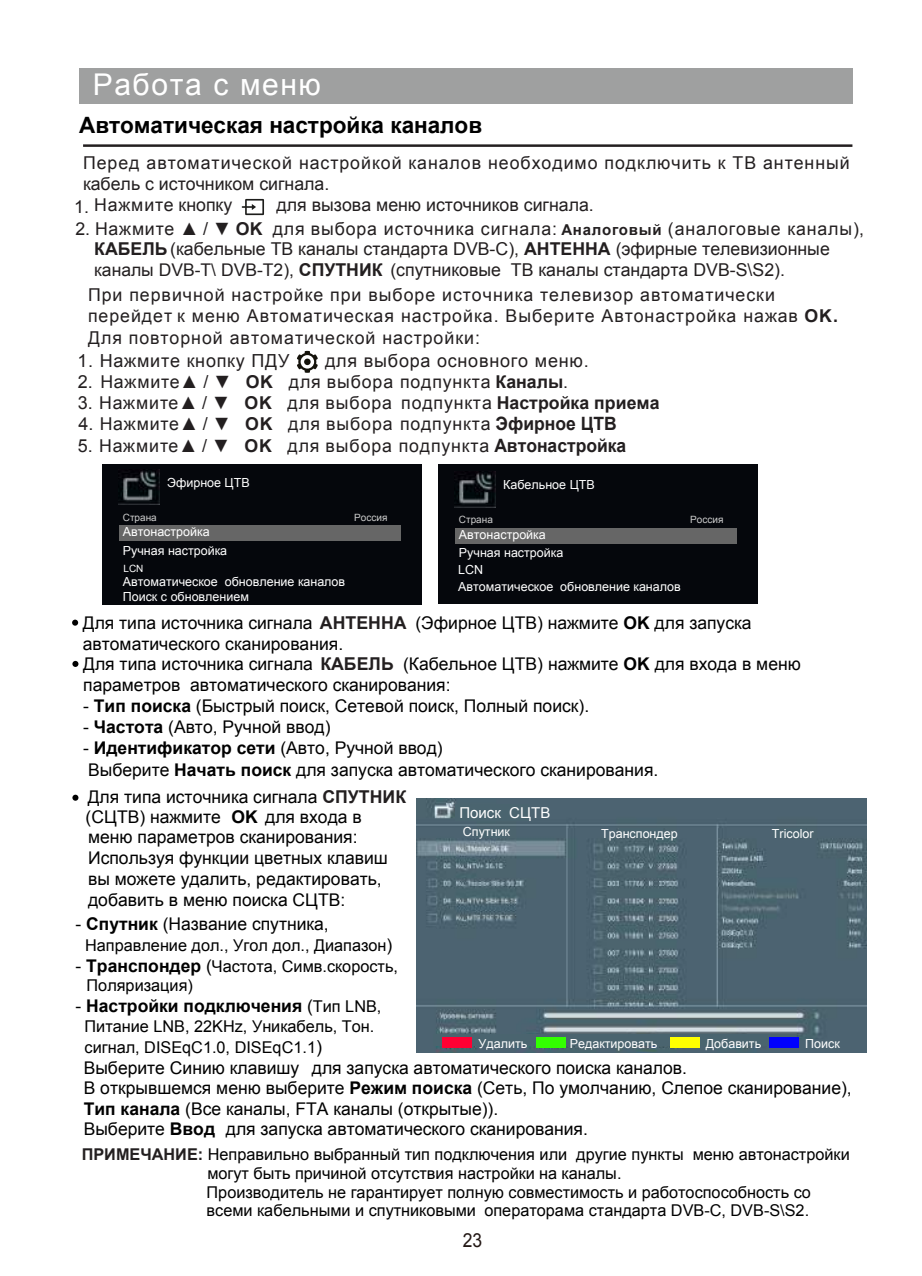
<style>
.page{position:relative;width:922px;height:1276px;background:#fff}
.page>*{position:absolute;margin:0;border:0;box-sizing:border-box;transform-origin:0 0}
.t1{font:30px "Arial";letter-spacing:.05em;color:#fff}
.t2{font:700 22.5px "Arial";color:#000}
.t3{font:19.25px "Arial";color:#231815;scale:.9 1}
.t4{font:18px "Arial";letter-spacing:.04em;color:#231f20}
.t5{font:17.75px/21.2px "Arial";letter-spacing:.05em;color:#231f20}
.t6{font:17.75px/21.2px "Arial";color:#231f20}
.t7{font:17.75px "Arial";letter-spacing:.025em;color:#231f20}
.t8{font:700 17.75px "Arial";color:#231f20}
.t9{font:17.5px/20.8px "Arial";color:#000}
.t10{font:700 17.5px "Arial";color:#000}
.t11{font:16.25px/19.5px "Arial";color:#000}
.t12{font:15px "Arial";color:#fff}
.t13{font:12.5px/17px "Arial";color:#fff}
.t14{font:10px "Arial";color:#ccc}
.t15{font:10px "Arial";color:#fff}
.s1{font-size:18px}
.s2{font-weight:700}
.s3{font-weight:700;font-size:15px}
.s4{font-size:17.5px}
.s5{font-weight:700;font-size:18.25px}
.s6{font-weight:700;font-size:17.75px;color:#231f20}
.s7{font-weight:700;font-size:17.5px}
.s8{font-weight:400}
.s9{font-weight:400;font-size:16.25px}
.s10{font-weight:700;color:#231f20}
</style>
<div class="page">
<div style="left:79px;top:69px;width:773px;height:35px;background:#9fa0a0"></div>
<hr style="left:83px;top:144px;width:769px;height:3px;background:#231f20">
<svg style="left:242px;top:199px;width:22px;height:16px"></svg>
<div style="left:102px;top:464px;width:319px;height:141px;background:#05070c"></div>
<img style="left:119px;top:469px;width:40px;height:36px">
<div style="left:119px;top:526px;width:281px;height:15px;background:#666"></div>
<div style="left:438px;top:464px;width:319px;height:139px;background:#05070c"></div>
<img style="left:455px;top:472px;width:40px;height:35px">
<div style="left:455px;top:528px;width:281px;height:15px;background:#666"></div>
<svg style="left:72px;top:619px;width:6px;height:6px"></svg>
<svg style="left:72px;top:794px;width:6px;height:6px"></svg>
<svg style="left:72px;top:661px;width:6px;height:6px"></svg>
<svg style="left:297px;top:351px;width:20px;height:22px"></svg>
<img style="left:416px;top:798px;width:450px;height:254px">
<div style="left:455px;top:804px;width:74px;height:16px;background:#4a646f"></div>
<div style="left:476px;top:828px;width:30px;height:10px;background:#4a646f"></div>
<div style="left:618px;top:828px;width:44px;height:10px;background:#4a646f"></div>
<div style="left:773px;top:828px;width:32px;height:10px;background:#4a646f"></div>
<div style="left:433px;top:1034px;width:337px;height:12px;background:#4a646f"></div>
<div style="left:442px;top:1037px;width:29px;height:11px;background:#f03"></div>
<div style="left:670px;top:1037px;width:29px;height:11px;background:#ff0"></div>
<div style="left:768px;top:1037px;width:30px;height:11px;background:#00f"></div>
<div style="left:535px;top:1037px;width:30px;height:11px;background:#3f0"></div>
<h1 class="t1" style="left:93px;top:64px;width:230px">Работа с меню</h1>
<p class="t2" style="left:79px;top:110px;width:404px">Автоматическая настройка каналов</p>
<p class="t5" style="left:83px;top:152px;width:768px">Перед автоматической настройкой каналов необходимо подключить к ТВ антенный кабель с источником сигнала.</p>
<p class="t7" style="left:94px;top:193px;width:139px">Нажмите кнопку</p>
<p class="t6" style="left:276px;top:194px;width:319px">для вызова меню источников сигнала.</p>
<p class="t5" style="left:75px;top:218px;width:188px">2. Нажмите <span class="s1">▲ / ▼</span> <span class="s2">OK</span></p>
<p class="t5" style="left:273px;top:218px;width:592px">для выбора источника сигнала: <span class="s3">Аналоговый</span> (аналоговые каналы),</p>
<p class="t5" style="left:74px;top:196px;width:16px">1.</p>
<p class="t6" style="left:94px;top:238px;width:736px"><span class="s2">КАБЕЛЬ</span> (кабельные ТВ каналы стандарта DVB-C), <span class="s2">АНТЕННА</span> (эфирные телевизионные <span class="s4">каналы DVB-T\ DVB-T2),</span> <span class="s2">СПУТНИК</span> (спутниковые ТВ каналы стандарта DVB-S\S2).</p>
<p class="t5" style="left:88px;top:284px;width:751px">При первичной настройке при выборе источника телевизор автоматически перейдет к меню Автоматическая настройка. Выберите Автонастройка нажав <span class="s2">OK.<br></span>Для повторной автоматической настройки:</p>
<p class="t4" style="left:77px;top:348px;width:214px">1. Нажмите кнопку ПДУ</p>
<p class="t4" style="left:325px;top:348px;width:265px">для выбора основного меню.</p>
<p class="t8" style="left:246px;top:369px;width:29px">OK</p>
<p class="t5" style="left:78px;top:392px;width:583px"><span class="s1">3.</span> Нажмите<span class="s1">▲ / ▼</span> <span class="s2">OK</span> для выбора подпункта <span class="s2">Настройка приема</span></p>
<p class="t5" style="left:78px;top:413px;width:539px"><span class="s1">4.</span> Нажмите<span class="s1">▲ / ▼</span> <span class="s2">OK</span> для выбора подпункта <span class="s5">Эфирное ЦТВ</span></p>
<p class="t5" style="left:78px;top:435px;width:550px"><span class="s1">5.</span> Нажмите<span class="s1">▲ / ▼</span> <span class="s2">OK</span> для выбора подпункта <span class="s5">Автонастройка</span></p>
<p class="t5" style="left:78px;top:371px;width:155px"><span class="s1">2.</span> Нажмите<span class="s1">▲ / ▼</span></p>
<p class="t5" style="left:289px;top:371px;width:281px">для выбора подпункта <span class="s2">Каналы</span>.</p>
<p class="t13" style="left:167px;top:474px;width:84px">Эфирное ЦТВ</p>
<p class="t13" style="left:503px;top:476px;width:93px">Кабельное ЦТВ</p>
<p class="t14" style="left:123px;top:510px;width:35px">Страна</p>
<p class="t14" style="left:354px;top:510px;width:35px">Россия</p>
<p class="t13" style="left:123px;top:542px;width:106px">Ручная настройка</p>
<p class="t15" style="left:123px;top:561px;width:21px">LCN</p>
<p class="t13" style="left:123px;top:523px;width:88px">Автонастройка</p>
<p class="t14" style="left:459px;top:513px;width:36px">Страна</p>
<p class="t14" style="left:690px;top:513px;width:35px">Россия</p>
<p class="t13" style="left:458px;top:544px;width:106px">Ручная настройка<br>LCN</p>
<p class="t13" style="left:459px;top:526px;width:88px">Автонастройка</p>
<p class="t13" style="left:123px;top:574px;width:224px;line-height:15px">Автоматическое обновление каналов<br>Поиск с обновлением</p>
<p class="t13" style="left:458px;top:578px;width:224px">Автоматическое обновление каналов</p>
<p class="t9" style="left:83px;top:612px;width:719px">Для типа источника сигнала <span class="s6">АНТЕННА</span> (Эфирное ЦТВ) нажмите <span class="s2">OK</span> для запуска автоматического сканирования.<br>Для типа источника сигнала <span class="s6">КАБЕЛЬ</span> (Кабельное ЦТВ) нажмите <span class="s2">OK</span> для входа в меню параметров автоматического сканирования:</p>
<p class="t9" style="left:83px;top:695px;width:507px">- <span class="s2">Тип поиска</span> (Быстрый поиск, Сетевой поиск, Полный поиск).</p>
<p class="t9" style="left:83px;top:716px;width:249px">- <span class="s2">Частота</span> (Авто, Ручной ввод)</p>
<p class="t9" style="left:83px;top:737px;width:361px">- <span class="s2">Идентификатор сети</span> (Авто, Ручной ввод)</p>
<p class="t9" style="left:88px;top:756px;width:572px;line-height:26.8px">Выберите <span class="s2">Начать поиск</span> для запуска автоматического сканирования.<br>Для типа источника сигнала <span class="s6">СПУТНИК</span></p>
<p class="t9" style="left:86px;top:807px;width:278px;line-height:19.2px">(CЦТВ) нажмите <span class="s2">OK</span> для входа в меню параметров сканирования:</p>
<p class="t9" style="left:88px;top:847px;width:301px">Используя функции цветных клавиш вы можете удалить, редактировать, добавить в меню поиска СЦТВ:</p>
<p class="t9" style="left:75px;top:913px;width:255px">- <span class="s2">Спутник</span> (Название спутника,</p>
<p class="t11" style="left:85px;top:935px;width:309px">Направление дол., Угол дол., Диапазон<span class="s4">)</span></p>
<p class="t11" style="left:87px;top:956px;width:313px;text-indent:-11px"><span class="s4">-</span> <span class="s7">Транспондер</span> <span class="s4">(</span>Частота, Симв.скорость,<br>Поляризация)</p>
<p class="t10" style="left:76px;top:993px;width:307px"><span class="s8">-</span> Настройки подключения <span class="s8">(</span><span class="s9">Тип LNB,</span></p>
<p class="t11" style="left:85px;top:1015px;width:291px;line-height:21.5px">Питание LNB, 22KHz, Уникабель, Тон. сигнал, DISEqC1.0, DISEqC1.1<span class="s1">)</span></p>
<p class="t9" style="left:84px;top:1057px;width:769px">Выберите Синию клавишу для запуска автоматического поиска каналов.<br>В открывшемся меню выберите <span class="s2">Режим поиска</span> (Сеть, По умолчанию, Слепое сканирование), <span class="s2">Тип канала</span> (Все каналы, FTA каналы (открытые)).<br>Выберите <span class="s2">Ввод</span> для запуска автоматического сканирования.</p>
<p class="t12" style="left:459px;top:802px;width:92px">Поиск СЦТВ</p>
<p class="t13" style="left:463px;top:823px;width:49px">Спутник</p>
<p class="t13" style="left:601px;top:825px;width:78px">Транспондер</p>
<p class="t13" style="left:771px;top:825px;width:43px">Tricolor</p>
<p class="t13" style="left:478px;top:1035px;width:50px">Удалить</p>
<p class="t13" style="left:569px;top:1035px;width:89px">Редактировать</p>
<p class="t13" style="left:705px;top:1035px;width:57px">Добавить</p>
<p class="t13" style="left:805px;top:1035px;width:36px">Поиск</p>
<p class="t11" style="left:207px;top:1144px;width:643px;text-indent:-125px"><span class="s10">ПРИМЕЧАНИЕ:</span> Неправильно выбранный тип подключения или другие пункты меню автонастройки могут быть причиной отсутствия настройки на каналы.</p>
<p class="t11" style="left:206px;top:1183px;width:605px;line-height:17.8px">Производитель не гарантирует полную совместимость и работоспособность со всеми кабельными и спутниковыми операторама стандарта DVB-C, DVB-S\S2.</p>
<p class="t3" style="left:462px;top:1226px;width:23px">23</p>
</div>
